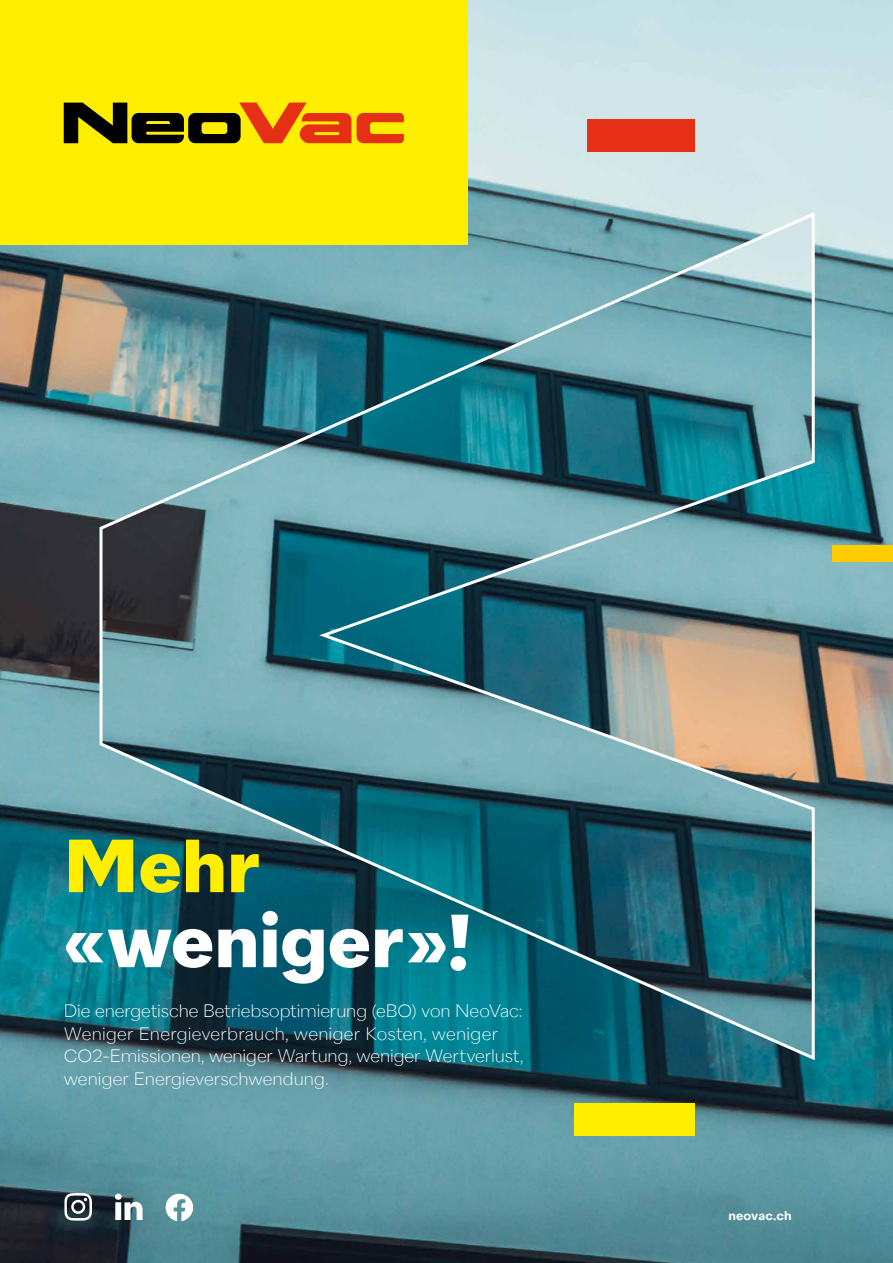
<style>
.page{position:relative;width:893px;height:1263px;background:#fff}
.page>*{position:absolute;margin:0;border:0;box-sizing:border-box;transform-origin:0 0}
.t1{font:700 75px "Neo Vac Sans";color:#fff}
.t2{font:700 75px "Neo Vac Sans";color:#fe0}
.t3{font:200 18px/22.5px "Neo Vac Sans";letter-spacing:-.005em;color:#fff}
.t4{font:600 12.75px "Neo Vac Sans";letter-spacing:.01em;color:#fff}
</style>
<div class="page">
<img style="left:0;top:0;width:893px;height:1263px">
<div style="left:587px;top:119px;width:107px;height:32px;background:#e63016"></div>
<div style="left:574px;top:1103px;width:120px;height:33px;background:#fe0"></div>
<div style="left:833px;top:545px;width:60px;height:16px;background:#fc0"></div>
<svg style="left:64px;top:1193px;width:28px;height:27px"></svg>
<svg style="left:166px;top:1194px;width:27px;height:27px"></svg>
<svg style="left:115px;top:1194px;width:28px;height:26px"></svg>
<div style="left:0;top:0;width:468px;height:245px;background:#fe0"></div>
<svg style="left:64px;top:103px;width:287px;height:40px"></svg>
<svg style="left:357px;top:113px;width:47px;height:30px"></svg>
<img style="left:97px;top:210px;width:719px;height:852px">
<h1 class="t2" style="left:64px;top:821px;width:198px">Mehr</h1>
<h1 class="t1" style="left:64px;top:896px;width:411px">«weniger»!</h1>
<p class="t3" style="left:64px;top:1000px;width:461px">Die energetische Betriebsoptimierung (eBO) von NeoVac:<br>Weniger Energieverbrauch, weniger Kosten, weniger CO2-Emissionen, weniger Wartung, weniger Wertverlust, weniger Energieverschwendung.</p>
<p class="t4" style="left:728px;top:1208px;width:65px">neovac.ch</p>
</div>
